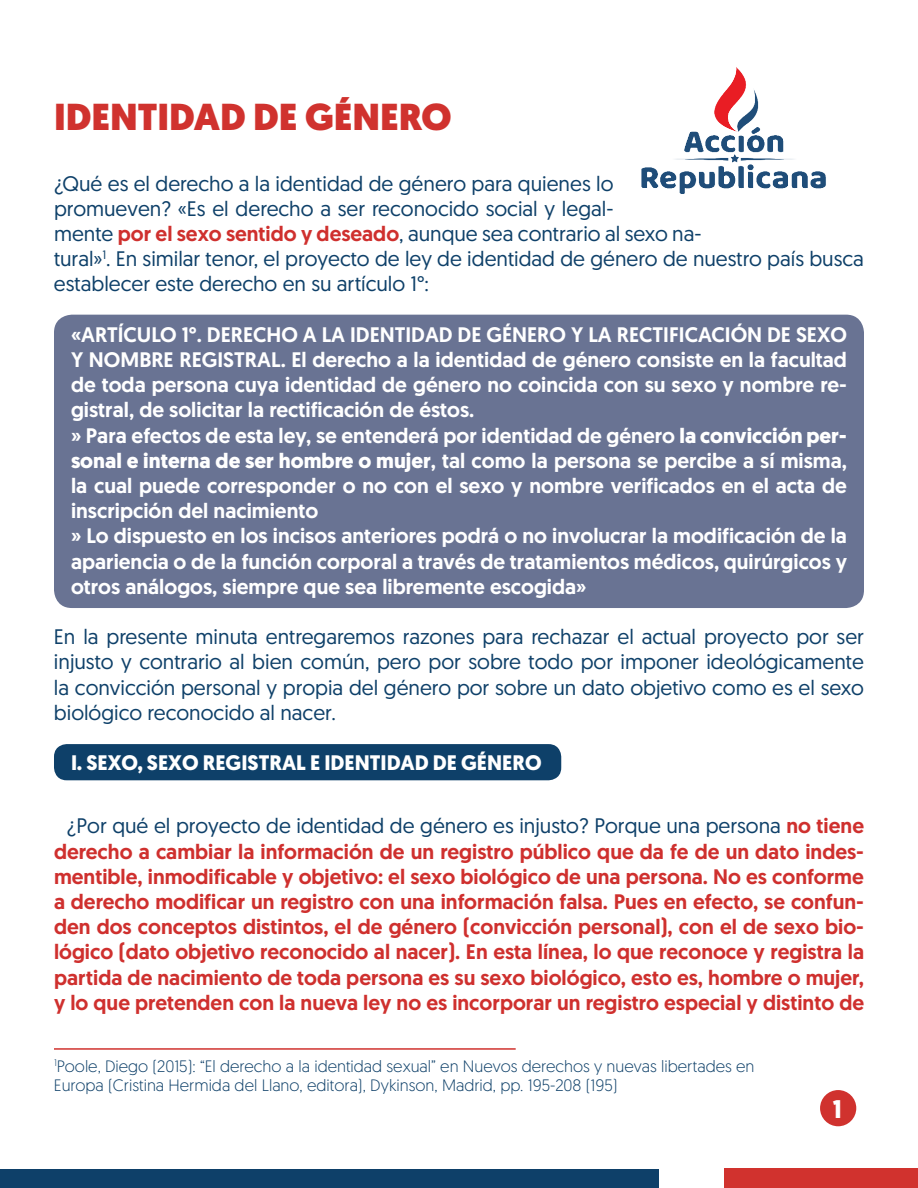
<style>
.page{position:relative;width:918px;height:1188px;background:#fff}
.page>*{position:absolute;margin:0;border:0;box-sizing:border-box;transform-origin:0 0}
.t1{font:900 37.5px "Geomanist";color:#d0322e}
.t2{font:700 25.5px "Geomanist";color:#fff}
.t3{font:500 21px/25.2px "Geomanist";color:#fff}
.t4{font:500 21px/25.2px "Geomanist";color:#cf302e;text-align:justify}
.t5{font:21px/25.2px "Geomanist";color:#0e4069}
.t6{font:700 21px "Geomanist";color:#fff}
.t7{font:300 16.5px/19.8px "Geomanist";color:#0e4069}
.s1{font-weight:500;color:#cf302e}
.s2{font-weight:700}
.s3{font-weight:400;color:#0e4069}
</style>
<div class="page">
<div style="left:54px;top:744px;width:507px;height:36px;background:#0e4069;border-radius:13px"></div>
<div style="left:54px;top:315px;width:810px;height:293px;background:#697393;border-radius:18px"></div>
<div style="left:820px;top:1090px;width:36px;height:36px;background:#d0322e;border-radius:50%"></div>
<hr style="left:54px;top:1048px;width:462px;height:2px;background:#d0322e">
<div style="left:0;top:1169px;width:918px;height:19px;background:#0e4069"></div>
<div style="left:660px;top:1168px;width:258px;height:20px;background:#fff"></div>
<div style="left:724px;top:1168px;width:194px;height:20px;background:#d1322e"></div>
<img style="left:641px;top:67px;width:185px;height:127px">
<h1 class="t1" style="left:54px;top:91px;width:399px">IDENTIDAD DE GÉNERO</h1>
<p class="t5" style="left:54px;top:170px;width:811px">¿Qué es el derecho a la identidad de género para quienes lo<br>promueven? «Es el derecho a ser reconocido social y legal-<br>mente <span class="s1">por el sexo sentido y deseado</span>, aunque sea contrario al sexo na-<br>tural»<sup>1</sup>. En similar tenor, el proyecto de ley de identidad de género de nuestro país busca establecer este derecho en su artículo 1°:</p>
<p class="t3" style="left:71px;top:322px;width:778px">«ARTÍCULO 1°. DERECHO A LA IDENTIDAD DE GÉNERO Y LA RECTIFICACIÓN DE SEXO Y NOMBRE REGISTRAL. El derecho a la identidad de género consiste en la facultad de toda persona cuya identidad de género no coincida con su sexo y nombre re&shy;gistral, de solicitar la rectificación de éstos.<br>» Para efectos de esta ley, se entenderá por identidad de género <span class="s2">la convicción per&shy;sonal e interna de ser hombre o mujer</span>, tal como la persona se percibe a sí misma, la cual puede corresponder o no con el sexo y nombre verificados en el acta de inscripción del nacimiento<br>» Lo dispuesto en los incisos anteriores podrá o no involucrar la modificación de la apariencia o de la función corporal a través de tratamientos médicos, quirúrgicos y otros análogos, siempre que sea libremente escogida»</p>
<p class="t5" style="left:54px;top:624px;width:812px;text-align:justify">En la presente minuta entregaremos razones para rechazar el actual proyecto por ser injusto y contrario al bien común, pero por sobre todo por imponer ideológicamente la convicción personal y propia del género por sobre un dato objetivo como es el sexo biológico reconocido al nacer.</p>
<p class="t6" style="left:71px;top:749px;width:472px">I. SEXO, SEXO REGISTRAL E IDENTIDAD DE GÉNERO</p>
<p class="t4" style="left:54px;top:813px;width:812px;text-indent:13px"><span class="s3">¿Por qué el proyecto de identidad de género es injusto? Porque una persona</span> no tiene derecho a cambiar la información de un registro público que da fe de un dato indes&shy;mentible, inmodificable y objetivo: el sexo biológico de una persona. No es conforme a derecho modificar un registro con una información falsa. Pues en efecto, se confun&shy;den dos conceptos distintos, el de género (convicción personal), con el de sexo bio&shy;lógico (dato objetivo reconocido al nacer). En esta línea, lo que reconoce y registra la partida de nacimiento de toda persona es su sexo biológico, esto es, hombre o mujer, y lo que pretenden con la nueva ley no es incorporar un registro especial y distinto de</p>
<p class="t7" style="left:54px;top:1055px;width:702px"><sup>1</sup>Poole, Diego (2015): “El derecho a la identidad sexual” en Nuevos derechos y nuevas libertades en<br>Europa (Cristina Hermida del Llano, editora), Dykinson, Madrid, pp. 195-208 (195)</p>
<p class="t2" style="left:833px;top:1092px;width:11px">1</p>
</div>
